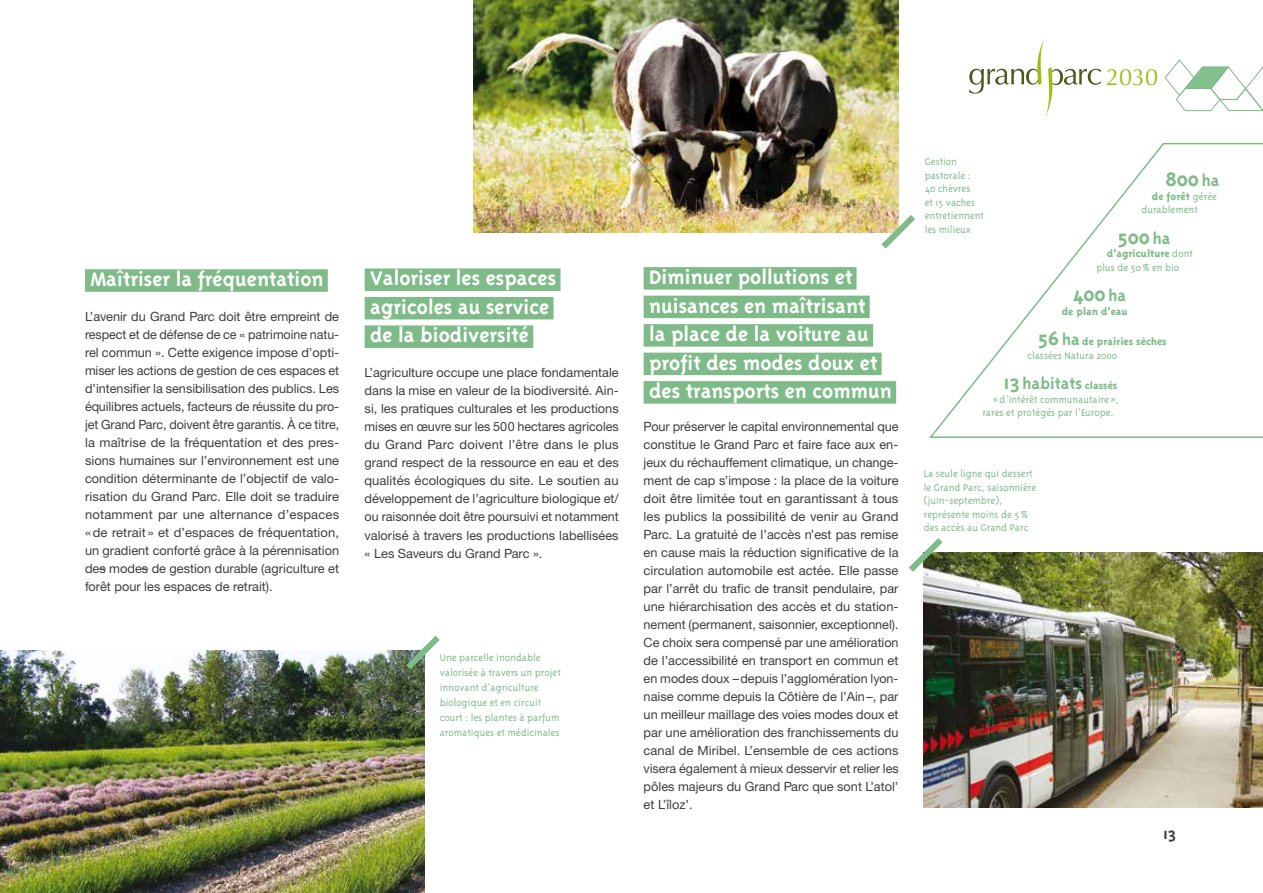
<style>
.page{position:relative;width:1263px;height:893px;background:#fff}
.page>*{position:absolute;margin:0;border:0;box-sizing:border-box;transform-origin:0 0}
.t1{font:23.55px "Optima";color:#97bf0d}
.t2{font:700 22.5px/28.5px "Triplex";color:#fff}
.t3{font:700 22.5px "Triplex";color:#7ebb88}
.t4{font:700 18px "Triplex";color:#7ebb88}
.t5{font:700 18px "Triplex";color:#3e3d40}
.t6{font:12.75px/18px "Helvetica Neue CE";color:#3e3d40;text-align:justify}
.t7{font:300 11.25px/13.5px "Triplex";color:#7ebb88}
.t8{font:800 11.25px "Triplex";color:#7ebb88}
.s1{font-size:18px}
.s2{font-weight:800}
.s3{font-weight:700;font-size:22.5px}
.s4{font-weight:700;font-size:18px}
.s5{font-size:22.5px}
.s6{font-weight:800;font-size:11.25px}
</style>
<div class="page">
<img style="left:473px;top:0;width:425px;height:233px">
<img style="left:924px;top:553px;width:339px;height:255px">
<img style="left:0;top:651px;width:425px;height:242px">
<svg style="left:929px;top:142px;width:334px;height:296px"></svg>
<svg style="left:400px;top:635px;width:40px;height:41px"></svg>
<svg style="left:909px;top:538px;width:40px;height:40px"></svg>
<svg style="left:875px;top:209px;width:40px;height:40px"></svg>
<svg style="left:969px;top:39px;width:132px;height:78px"></svg>
<svg style="left:1165px;top:59px;width:98px;height:52px"></svg>
<div style="left:644px;top:267px;width:212px;height:23px;background:#7ebb88"></div>
<div style="left:644px;top:296px;width:226px;height:22px;background:#7ebb88"></div>
<div style="left:644px;top:324px;width:229px;height:23px;background:#7ebb88"></div>
<div style="left:644px;top:353px;width:238px;height:22px;background:#7ebb88"></div>
<div style="left:644px;top:381px;width:252px;height:23px;background:#7ebb88"></div>
<div style="left:85px;top:269px;width:243px;height:23px;background:#7ebb88"></div>
<div style="left:365px;top:268px;width:195px;height:23px;background:#7ebb88"></div>
<div style="left:365px;top:297px;width:188px;height:22px;background:#7ebb88"></div>
<div style="left:365px;top:325px;width:168px;height:23px;background:#7ebb88"></div>
<h1 class="t1" style="left:1106px;top:63px;width:54px">2030</h1>
<h2 class="t2" style="left:91px;top:265px;width:234px">Maîtriser la fréquentation</h2>
<p class="t6" style="left:85px;top:308px;width:256px">L’avenir du Grand Parc doit être empreint de respect et de défense de ce « patrimoine natu&shy;rel commun ». Cette exigence impose d’opti&shy;miser les actions de gestion de ces espaces et d’intensifier la sensibilisation des publics. Les équilibres actuels, facteurs de réussite du pro&shy;jet Grand Parc, doivent être garantis. À ce titre, la maîtrise de la fréquentation et des pres&shy;sions humaines sur l’environnement est une condition déterminante de l’objectif de valo&shy;risation du Grand Parc. Elle doit se traduire notamment par une alternance d’espaces «de retrait » et d’espaces de fréquentation, un gradient conforté grâce à la pérennisation des modes de gestion durable (agriculture et forêt pour les espaces de retrait).</p>
<h2 class="t2" style="left:365px;top:264px;width:193px">Valoriser les espaces agricoles au service de la biodiversité</h2>
<p class="t6" style="left:365px;top:364px;width:256px">L’agriculture occupe une place fondamentale dans la mise en valeur de la biodiversité. Ain&shy;si, les pratiques culturales et les productions mises en œuvre sur les 500 hectares agricoles du Grand Parc doivent l’être dans le plus grand respect de la ressource en eau et des qualités écologiques du site. Le soutien au développement de l’agriculture biologique et/ ou raisonnée doit être poursuivi et notamment valorisé à travers les productions labellisées « Les Saveurs du Grand Parc ».</p>
<p class="t7" style="left:440px;top:650px;width:123px;line-height:15px">Une parcelle inondable valorisée à travers un projet innovant d’agriculture biologique et en circuit court : les plantes à parfum aromatiques et médicinales</p>
<h2 class="t2" style="left:644px;top:263px;width:250px">Diminuer pollutions et nuisances en maîtrisant<br>la place de la voiture au profit des modes doux et des transports en commun</h2>
<p class="t6" style="left:644px;top:418px;width:257px">Pour préserver le capital environnemental que constitue le Grand Parc et faire face aux en&shy;jeux du réchauffement climatique, un change&shy;ment de cap s’impose : la place de la voiture doit être limitée tout en garantissant à tous les publics la possibilité de venir au Grand Parc. La gratuité de l’accès n’est pas remise en cause mais la réduction significative de la circulation automobile est actée. Elle passe par l’arrêt du trafic de transit pendulaire, par une hiérarchisation des accès et du station&shy;nement (permanent, saisonnier, exceptionnel).<br>Ce choix sera compensé par une amélioration de l’accessibilité en transport en commun et en modes doux –depuis l’agglomération lyon&shy;naise comme depuis la Côtière de l’Ain–, par un meilleur maillage des voies modes doux et par une amélioration des franchissements du canal de Miribel. L’ensemble de ces actions visera également à mieux desservir et relier les pôles majeurs du Grand Parc que sont L’atol’ et L’îloz’.</p>
<p class="t7" style="left:925px;top:155px;width:61px">Gestion pastorale :<br>40 chèvres<br>et 15 vaches entretiennent les milieux</p>
<h2 class="t3" style="left:1165px;top:167px;width:56px">800 <span class="s1">ha</span></h2>
<p class="t7" style="left:1141px;top:189px;width:77px;text-indent:10px"><span class="s2">de forêt</span> gérée durablement</p>
<h2 class="t3" style="left:1117px;top:224px;width:55px">500 <span class="s1">ha</span></h2>
<p class="t7" style="left:1096px;top:247px;width:98px;text-indent:10px"><span class="s2">d’agriculture</span> dont plus de 50% en bio</p>
<h2 class="t3" style="left:1072px;top:282px;width:55px">400 <span class="s1">ha</span></h2>
<p class="t8" style="left:1062px;top:305px;width:67px">de plan d’eau</p>
<p class="t7" style="left:1027px;top:335px;width:141px;text-indent:10px"><span class="s3">56</span> <span class="s4">ha</span> <span class="s2">de prairies sèches </span>classées Natura 2000</p>
<h3 class="t4" style="left:1003px;top:374px;width:116px"><span class="s5">13</span> habitats <span class="s6">classés</span></h3>
<p class="t7" style="left:982px;top:392px;width:138px;text-indent:10px">«d’intérêt communautaire », rares et protégés par l’Europe.</p>
<p class="t7" style="left:924px;top:467px;width:114px">La seule ligne qui dessert le Grand Parc, saisonnière (juin-septembre), représente moins de 5% des accès au Grand Parc</p>
<h3 class="t5" style="left:1163px;top:823px;width:15px">13</h3>
</div>
